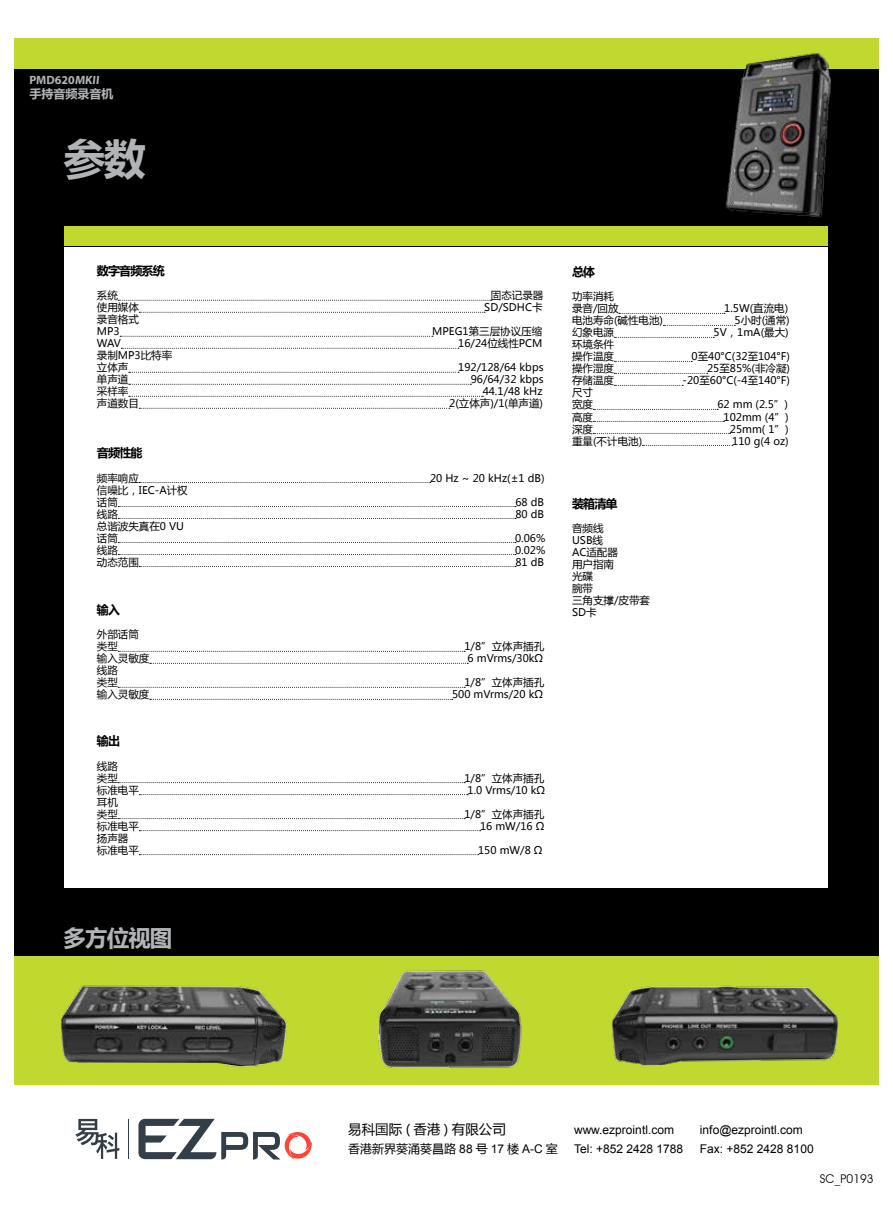
<style>
.page{position:relative;width:893px;height:1212px;background:#fff}
.page>*{position:absolute;margin:0;border:0;box-sizing:border-box;transform-origin:0 0}
.t1{font:700 42px "Microsoft Ya Hei";color:#b1b3b6}
.t2{font:700 22.5px "Microsoft Ya Hei";letter-spacing:-.04em;color:#b1b3b6}
.t3{font:13.5px "Microsoft Ya Hei";color:#000}
.t4{font:12px "Arial";color:#000}
.t5{font:700 12px "Microsoft Ya Hei";letter-spacing:-.07em;color:#000}
.t6{font:12px "Microsoft Ya Hei";color:#000}
.t7{font:700 12px "Myriad Pro";color:#b1b3b6}
.t8{font:12px "Avant Garde IT Cby BT";color:#000}
.t9{font:700 12px "Microsoft Ya Hei";color:#b1b3b6}
.t10{font:10.5px/12px "Microsoft Ya Hei";color:#000}
.s1{font-family:"Arial"}
</style>
<div class="page">
<div style="left:14px;top:49px;width:864px;height:1025px;background:#000"></div>
<div style="left:14px;top:39px;width:864px;height:30px;background:#c1d82e"></div>
<div style="left:65px;top:247px;width:763px;height:641px;background:#fff"></div>
<div style="left:65px;top:226px;width:763px;height:20px;background:#c1d82e"></div>
<img style="left:708px;top:38px;width:135px;height:179px">
<div style="left:14px;top:956px;width:864px;height:128px;background:#c1d82e"></div>
<img style="left:45px;top:985px;width:251px;height:100px">
<img style="left:597px;top:985px;width:269px;height:100px">
<img style="left:378px;top:970px;width:144px;height:98px">
<svg style="left:118px;top:300px;width:373px;height:1px"></svg>
<svg style="left:139px;top:312px;width:346px;height:1px"></svg>
<svg style="left:120px;top:336px;width:313px;height:1px"></svg>
<svg style="left:121px;top:348px;width:338px;height:1px"></svg>
<svg style="left:129px;top:372px;width:330px;height:1px"></svg>
<svg style="left:129px;top:384px;width:342px;height:1px"></svg>
<svg style="left:129px;top:396px;width:354px;height:1px"></svg>
<svg style="left:139px;top:408px;width:311px;height:1px"></svg>
<svg style="left:619px;top:313px;width:106px;height:1px"></svg>
<svg style="left:663px;top:325px;width:72px;height:1px"></svg>
<svg style="left:614px;top:337px;width:100px;height:1px"></svg>
<svg style="left:614px;top:361px;width:78px;height:1px"></svg>
<svg style="left:614px;top:373px;width:94px;height:1px"></svg>
<svg style="left:614px;top:385px;width:69px;height:1px"></svg>
<svg style="left:593px;top:409px;width:125px;height:1px"></svg>
<svg style="left:593px;top:421px;width:131px;height:1px"></svg>
<svg style="left:593px;top:433px;width:137px;height:1px"></svg>
<svg style="left:642px;top:445px;width:91px;height:1px"></svg>
<svg style="left:139px;top:482px;width:292px;height:1px"></svg>
<svg style="left:118px;top:506px;width:398px;height:1px"></svg>
<svg style="left:118px;top:518px;width:398px;height:1px"></svg>
<svg style="left:118px;top:542px;width:398px;height:1px"></svg>
<svg style="left:118px;top:554px;width:398px;height:1px"></svg>
<svg style="left:139px;top:566px;width:377px;height:1px"></svg>
<svg style="left:118px;top:651px;width:347px;height:1px"></svg>
<svg style="left:150px;top:663px;width:318px;height:1px"></svg>
<svg style="left:118px;top:687px;width:347px;height:1px"></svg>
<svg style="left:150px;top:699px;width:303px;height:1px"></svg>
<svg style="left:118px;top:782px;width:347px;height:1px"></svg>
<svg style="left:139px;top:794px;width:329px;height:1px"></svg>
<svg style="left:118px;top:818px;width:347px;height:1px"></svg>
<svg style="left:139px;top:830px;width:342px;height:1px"></svg>
<svg style="left:139px;top:854px;width:340px;height:1px"></svg>
<svg style="left:138px;top:1119px;width:174px;height:40px"></svg>
<svg style="left:76px;top:1119px;width:43px;height:40px"></svg>
<hr style="left:128px;top:1119px;width:1px;height:40px;background:#333e48">
<p class="t7" style="left:29px;top:72px;width:73px">PMD620MKII</p>
<p class="t9" style="left:29px;top:86px;width:86px">手持音频录音机</p>
<h1 class="t1" style="left:64px;top:129px;width:84px">参数</h1>
<p class="t5" style="left:97px;top:262px;width:69px">数字音频系统</p>
<p class="t10" style="left:97px;top:289px;width:22px">系统</p>
<p class="t10" style="left:491px;top:289px;width:54px">固态记录器</p>
<p class="t10" style="left:97px;top:301px;width:43px">使用媒体</p>
<p class="t10" style="left:484px;top:301px;width:60px">SD/SDHC卡</p>
<p class="t10" style="left:97px;top:313px;width:43px">录音格式<br>MP3</p>
<p class="t10" style="left:432px;top:325px;width:111px">MPEG1第三层协议压缩</p>
<p class="t10" style="left:97px;top:337px;width:26px">WAV</p>
<p class="t10" style="left:458px;top:337px;width:86px">16/24位线性PCM</p>
<p class="t10" style="left:97px;top:349px;width:77px">录制MP3比特率立体声</p>
<p class="t10" style="left:458px;top:361px;width:87px">192/128/64 kbps</p>
<p class="t10" style="left:97px;top:373px;width:33px">单声道</p>
<p class="t10" style="left:471px;top:373px;width:74px">96/64/32 kbps</p>
<p class="t10" style="left:97px;top:385px;width:33px">采样率</p>
<p class="t10" style="left:483px;top:385px;width:61px">44.1/48 kHz</p>
<p class="t10" style="left:97px;top:397px;width:43px">声道数目</p>
<p class="t10" style="left:449px;top:397px;width:95px">2(立体声)/1(单声道)</p>
<p class="t5" style="left:97px;top:445px;width:47px">音频性能</p>
<p class="t10" style="left:97px;top:471px;width:43px">频率响应</p>
<p class="t10" style="left:430px;top:471px;width:116px">20 Hz ~ 20 kHz(±1 dB)</p>
<p class="t10" style="left:97px;top:483px;width:92px">信噪比，IEC-A计权话筒</p>
<p class="t10" style="left:515px;top:495px;width:30px">68 dB</p>
<p class="t10" style="left:97px;top:507px;width:22px">线路</p>
<p class="t10" style="left:515px;top:507px;width:30px">80 dB</p>
<p class="t10" style="left:97px;top:519px;width:89px">总谐波失真在0 VU话筒</p>
<p class="t10" style="left:515px;top:531px;width:32px">0.06%</p>
<p class="t10" style="left:97px;top:543px;width:22px">线路</p>
<p class="t10" style="left:515px;top:543px;width:32px">0.02%</p>
<p class="t10" style="left:97px;top:555px;width:43px">动态范围</p>
<p class="t10" style="left:515px;top:555px;width:30px">81 dB</p>
<p class="t5" style="left:97px;top:601px;width:25px">输入</p>
<p class="t10" style="left:97px;top:628px;width:43px">外部话筒类型</p>
<p class="t10" style="left:464px;top:640px;width:81px">1/8”立体声插孔</p>
<p class="t10" style="left:97px;top:652px;width:54px">输入灵敏度</p>
<p class="t10" style="left:468px;top:652px;width:77px">6 mVrms/30kΩ</p>
<p class="t10" style="left:97px;top:664px;width:22px">线路类型</p>
<p class="t10" style="left:464px;top:676px;width:81px">1/8”立体声插孔</p>
<p class="t10" style="left:97px;top:688px;width:54px">输入灵敏度</p>
<p class="t10" style="left:452px;top:688px;width:92px">500 mVrms/20 kΩ</p>
<p class="t5" style="left:97px;top:733px;width:25px">输出</p>
<p class="t10" style="left:97px;top:760px;width:22px">线路类型</p>
<p class="t10" style="left:464px;top:772px;width:81px">1/8”立体声插孔</p>
<p class="t10" style="left:97px;top:784px;width:43px">标准电平</p>
<p class="t10" style="left:468px;top:784px;width:79px">1.0 Vrms/10 kΩ</p>
<p class="t10" style="left:97px;top:796px;width:22px">耳机类型</p>
<p class="t10" style="left:464px;top:808px;width:81px">1/8”立体声插孔</p>
<p class="t10" style="left:97px;top:820px;width:43px">标准电平</p>
<p class="t10" style="left:480px;top:820px;width:66px">16 mW/16 Ω</p>
<p class="t10" style="left:97px;top:832px;width:43px">扬声器标准电平</p>
<p class="t10" style="left:478px;top:844px;width:66px">150 mW/8 Ω</p>
<p class="t5" style="left:572px;top:263px;width:25px">总体</p>
<p class="t10" style="left:572px;top:290px;width:48px">功率消耗录音/回放</p>
<p class="t10" style="left:724px;top:302px;width:66px">1.5W(直流电)</p>
<p class="t10" style="left:572px;top:314px;width:93px">电池寿命(碱性电池)</p>
<p class="t10" style="left:735px;top:314px;width:57px">5小时(通常)</p>
<p class="t10" style="left:572px;top:326px;width:43px">幻象电源</p>
<p class="t10" style="left:714px;top:326px;width:77px">5V，1mA(最大)</p>
<p class="t10" style="left:572px;top:338px;width:43px">环境条件操作温度</p>
<p class="t10" style="left:692px;top:350px;width:100px">0至40°C(32至104°F)</p>
<p class="t10" style="left:572px;top:362px;width:43px">操作湿度</p>
<p class="t10" style="left:707px;top:362px;width:84px">25至85%(非冷凝)</p>
<p class="t10" style="left:572px;top:374px;width:43px">存储温度</p>
<p class="t10" style="left:682px;top:374px;width:109px">-20至60°C(-4至140°F)</p>
<p class="t10" style="left:572px;top:386px;width:22px">尺寸宽度</p>
<p class="t10" style="left:717px;top:398px;width:72px">62 mm (2.5”)</p>
<p class="t10" style="left:572px;top:410px;width:22px">高度</p>
<p class="t10" style="left:724px;top:410px;width:66px">102mm (4”)</p>
<p class="t10" style="left:572px;top:422px;width:22px">深度</p>
<p class="t10" style="left:730px;top:422px;width:60px">25mm( 1”)</p>
<p class="t10" style="left:572px;top:434px;width:72px">重量(不计电池)</p>
<p class="t10" style="left:732px;top:434px;width:58px">110 g(4 oz)</p>
<p class="t5" style="left:572px;top:495px;width:47px">装箱清单</p>
<p class="t10" style="left:572px;top:522px;width:79px">音频线<br>USB线<br>AC适配器<br>用户指南<br>光碟<br>腕带<br>三角支撑/皮带套<br>SD卡</p>
<h2 class="t2" style="left:64px;top:922px;width:110px">多方位视图</h2>
<p class="t3" style="left:348px;top:1120px;width:159px">易科国际 ( 香港 ) 有限公司</p>
<p class="t4" style="left:574px;top:1122px;width:101px">www.ezprointl.com</p>
<p class="t4" style="left:700px;top:1122px;width:104px">info@ezprointl.com</p>
<p class="t6" style="left:348px;top:1140px;width:211px">香港新界葵涌葵昌路 <span class="s1">88</span> 号 <span class="s1">17</span> 楼 <span class="s1">A-C</span> 室</p>
<p class="t4" style="left:574px;top:1141px;width:111px">Tel: +852 2428 1788</p>
<p class="t4" style="left:700px;top:1141px;width:115px">Fax: +852 2428 8100</p>
<p class="t8" style="left:820px;top:1171px;width:55px">SC_P0193</p>
</div>
